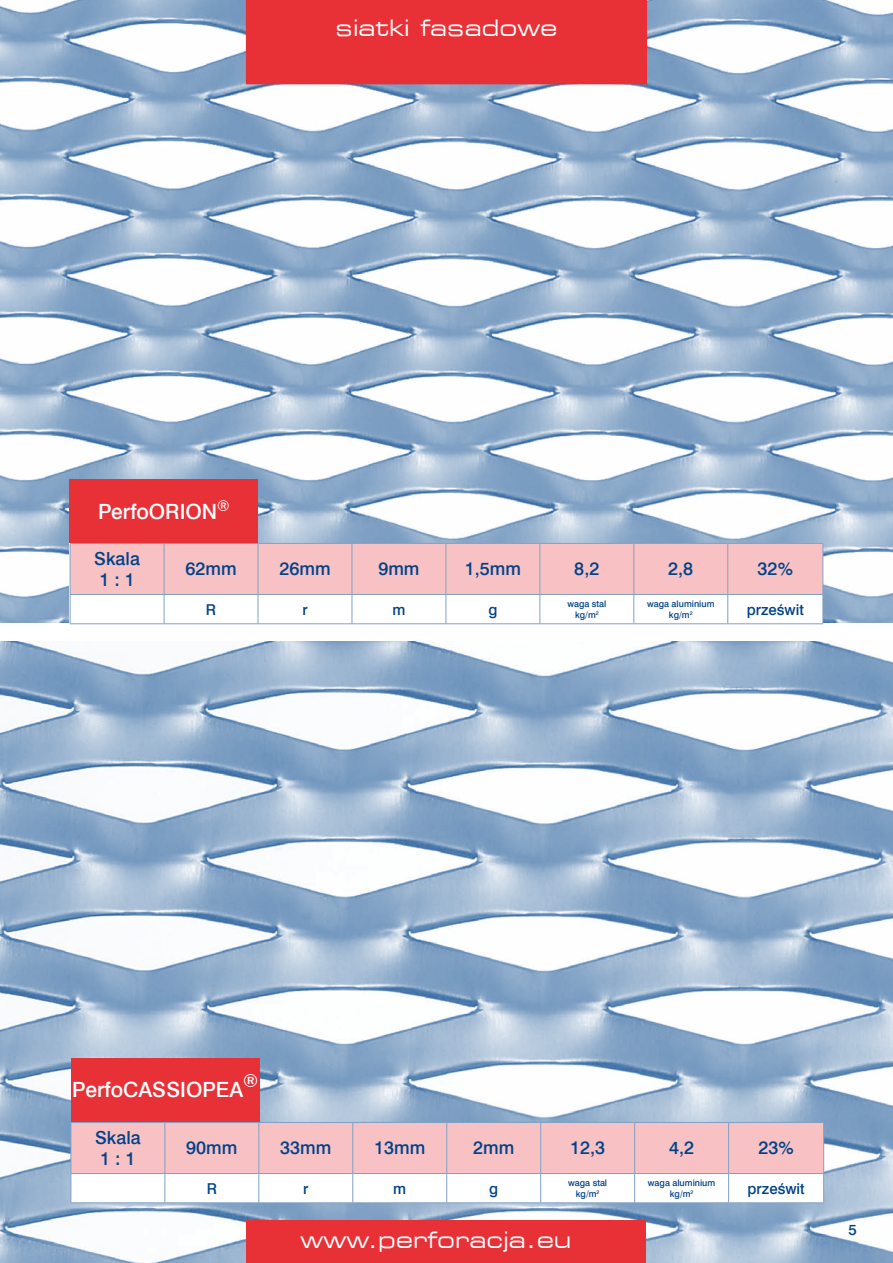
<style>
.page{position:relative;width:893px;height:1263px;background:#fff}
.page>*{position:absolute;margin:0;border:0;box-sizing:border-box;transform-origin:0 0}
.t1{font:22.5px "Square 721 Ex EU";color:#fff}
.t2{font:21px "Swis 721 Md EU";color:#fff}
.t3{font:18px/21.6px "Swis 721 Md EU";color:#004289}
.t4{font:18px "Swis 721 Md EU";color:#fff}
.t5{font:15px "Swis 721 Md EU";color:#004289}
.t6{font:9px/10.8px "Swis 721 Md EU";color:#004289;text-align:center}
</style>
<div class="page">
<img style="left:1px;top:0;width:892px;height:1263px">
<div style="left:0;top:623px;width:893px;height:17px;background:#fff"></div>
<svg style="left:70px;top:543px;width:754px;height:81px"></svg>
<svg style="left:71px;top:1122px;width:753px;height:81px"></svg>
<div style="left:246px;top:0;width:401px;height:84px;background:#e73137"></div>
<div style="left:247px;top:1220px;width:399px;height:43px;background:#e73137"></div>
<div style="left:70px;top:479px;width:188px;height:64px;background:#e73137"></div>
<div style="left:71px;top:1058px;width:188px;height:63px;background:#e73137"></div>
<p class="t1" style="left:335px;top:14px;width:224px">siatki fasadowe</p>
<p class="t2" style="left:98px;top:498px;width:133px">PerfoORION<sup>®</sup></p>
<p class="t3" style="left:94px;top:548px;width:47px">Skala<br>1 : 1</p>
<p class="t3" style="left:185px;top:559px;width:53px">62mm</p>
<p class="t3" style="left:279px;top:559px;width:53px">26mm</p>
<p class="t3" style="left:378px;top:559px;width:43px">9mm</p>
<p class="t3" style="left:465px;top:559px;width:58px">1,5mm</p>
<p class="t3" style="left:574px;top:559px;width:27px">8,2</p>
<p class="t3" style="left:668px;top:559px;width:27px">2,8</p>
<p class="t3" style="left:758px;top:559px;width:37px">32%</p>
<p class="t5" style="left:206px;top:600px;width:12px">R</p>
<p class="t5" style="left:302px;top:600px;width:7px">r</p>
<p class="t5" style="left:392px;top:600px;width:14px">m</p>
<p class="t5" style="left:488px;top:600px;width:11px">g</p>
<p class="t6" style="left:567px;top:599px;width:41px">waga stal kg/m<sup>2</sup></p>
<p class="t6" style="left:647px;top:599px;width:69px">waga aluminium kg/m<sup>2</sup></p>
<p class="t5" style="left:747px;top:600px;width:59px">prześwit</p>
<p class="t4" style="left:243px;top:1069px;width:16px">®</p>
<p class="t2" style="left:72px;top:1077px;width:173px">PerfoCASSIOPEA</p>
<p class="t3" style="left:95px;top:1127px;width:47px">Skala<br>1 : 1</p>
<p class="t3" style="left:186px;top:1138px;width:53px">90mm</p>
<p class="t3" style="left:280px;top:1138px;width:53px">33mm</p>
<p class="t3" style="left:374px;top:1138px;width:53px">13mm</p>
<p class="t3" style="left:473px;top:1138px;width:43px">2mm</p>
<p class="t3" style="left:570px;top:1138px;width:37px">12,3</p>
<p class="t3" style="left:669px;top:1138px;width:27px">4,2</p>
<p class="t3" style="left:758px;top:1138px;width:37px">23%</p>
<p class="t5" style="left:207px;top:1179px;width:12px">R</p>
<p class="t5" style="left:303px;top:1179px;width:7px">r</p>
<p class="t5" style="left:393px;top:1179px;width:14px">m</p>
<p class="t5" style="left:489px;top:1179px;width:11px">g</p>
<p class="t6" style="left:568px;top:1178px;width:41px">waga stal kg/m<sup>2</sup></p>
<p class="t6" style="left:648px;top:1178px;width:69px">waga aluminium kg/m<sup>2</sup></p>
<p class="t5" style="left:748px;top:1179px;width:59px">prześwit</p>
<p class="t1" style="left:301px;top:1226px;width:272px">www.perforacja.eu</p>
<p class="t5" style="left:848px;top:1221px;width:10px">5</p>
</div>
